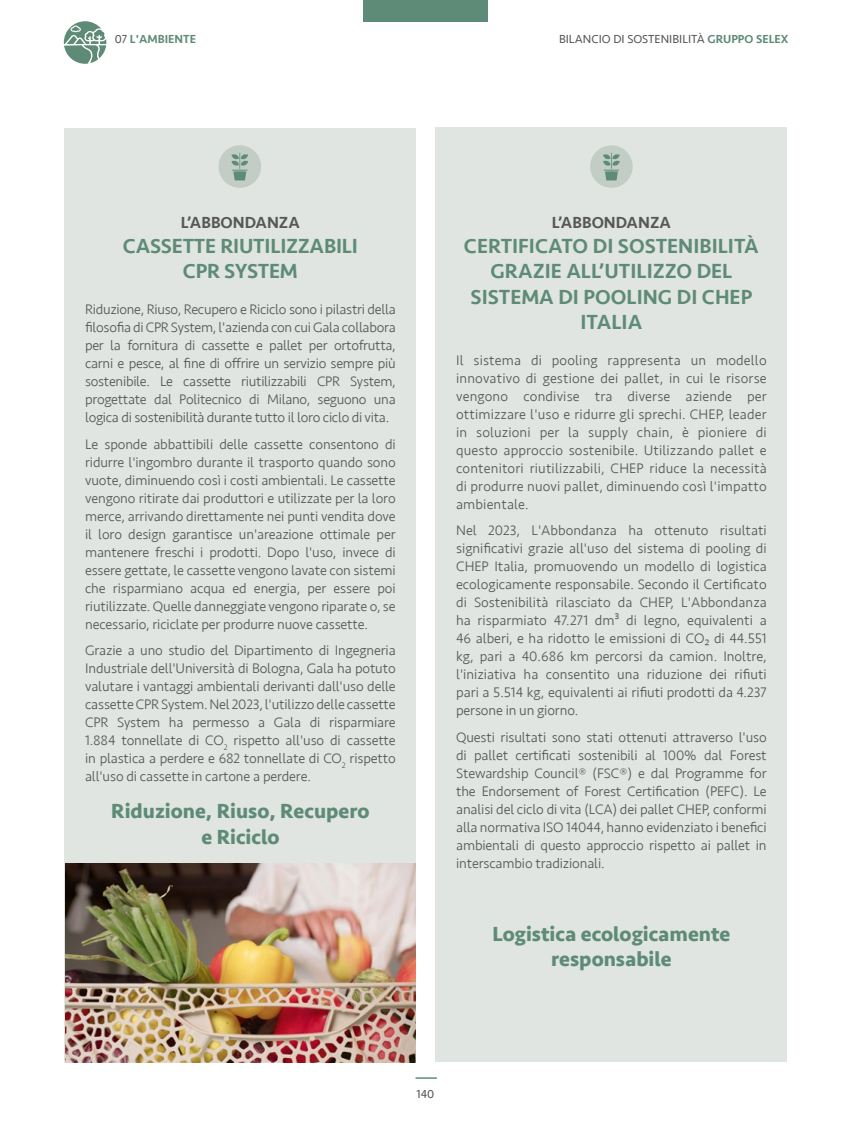
<style>
.page{position:relative;width:851px;height:1127px;background:#fff}
.page>*{position:absolute;margin:0;border:0;box-sizing:border-box;transform-origin:0 0}
.t1{font:500 21px/25.2px "Seravek";color:#5e8b77;text-align:center}
.t2{font:700 21px/25.2px "Seravek";color:#5e8b77;text-align:center}
.t3{font:500 16.5px "Seravek";color:#575756}
.t4{font:300 14.25px/18px "Seravek";letter-spacing:-.01em;color:#575756;text-align:justify}
.t5{font:12px "Seravek";color:#575756}
.t6{font:500 12px "Seravek";color:#5e8b77}
.s1{font-weight:400;color:#575756}
.s2{font-weight:500;color:#5e8b77}
</style>
<div class="page">
<div style="left:363px;top:0;width:125px;height:21px;background:#5e8b77"></div>
<hr style="left:415px;top:1077px;width:22px;height:2px;background:#5e8b77">
<svg style="left:64px;top:21px;width:42px;height:43px"></svg>
<div style="left:64px;top:129px;width:351px;height:934px;background:#e0e5e2"></div>
<div style="left:218px;top:145px;width:43px;height:43px;background:#c1cdc5;border-radius:50%"></div>
<svg style="left:231px;top:153px;width:17px;height:27px"></svg>
<div style="left:435px;top:128px;width:352px;height:934px;background:#e0e5e2"></div>
<div style="left:590px;top:145px;width:42px;height:43px;background:#c1cdc5;border-radius:50%"></div>
<svg style="left:603px;top:153px;width:16px;height:27px"></svg>
<img style="left:65px;top:863px;width:350px;height:199px">
<p class="t6" style="left:115px;top:31px;width:83px"><span class="s1">07</span> L'AMBIENTE</p>
<p class="t5" style="left:559px;top:29px;width:231px">BILANCIO DI SOSTENIBILITÀ <span class="s2">GRUPPO SELEX</span></p>
<p class="t3" style="left:181px;top:212px;width:120px">L’ABBONDANZA</p>
<h1 class="t1" style="left:123px;top:234px;width:236px">CASSETTE RIUTILIZZABILI<br>CPR SYSTEM</h1>
<p class="t4" style="left:85px;top:301px;width:312px">Riduzione, Riuso, Recupero e Riciclo sono i pilastri della filosofia di CPR System, l'azienda con cui Gala collabora per la fornitura di cassette e pallet per ortofrutta, carni e pesce, al fine di offrire un servizio sempre più sostenibile. Le cassette riutilizzabili CPR System, progettate dal Politecnico di Milano, seguono una logica di sostenibilità durante tutto il loro ciclo di vita.</p>
<p class="t4" style="left:85px;top:435px;width:312px">Le sponde abbattibili delle cassette consentono di ridurre l'ingombro durante il trasporto quando sono vuote, diminuendo così i costi ambientali. Le cassette vengono ritirate dai produttori e utilizzate per la loro merce, arrivando direttamente nei punti vendita dove il loro design garantisce un'areazione ottimale per mantenere freschi i prodotti. Dopo l'uso, invece di essere gettate, le cassette vengono lavate con sistemi che risparmiano acqua ed energia, per essere poi riutilizzate. Quelle danneggiate vengono riparate o, se necessario, riciclate per produrre nuove cassette.</p>
<p class="t4" style="left:85px;top:642px;width:312px">Grazie a uno studio del Dipartimento di Ingegneria Industriale dell'Università di Bologna, Gala ha potuto valutare i vantaggi ambientali derivanti dall'uso delle cassette CPR System. Nel 2023, l'utilizzo delle cassette CPR System ha permesso a Gala di risparmiare 1.884 tonnellate di CO<sub>2</sub> rispetto all'uso di cassette in plastica a perdere e 682 tonnellate di CO<sub>2</sub> rispetto all'uso di cassette in cartone a perdere.</p>
<h1 class="t2" style="left:111px;top:798px;width:260px">Riduzione, Riuso, Recupero e Riciclo</h1>
<p class="t3" style="left:552px;top:212px;width:120px">L’ABBONDANZA</p>
<h1 class="t1" style="left:464px;top:234px;width:296px">CERTIFICATO DI SOSTENIBILITÀ<br>GRAZIE ALL’UTILIZZO DEL<br>SISTEMA DI POOLING DI CHEP<br>ITALIA</h1>
<p class="t4" style="left:456px;top:351px;width:312px">Il sistema di pooling rappresenta un modello innovativo di gestione dei pallet, in cui le risorse vengono condivise tra diverse aziende per ottimizzare l'uso e ridurre gli sprechi. CHEP, leader in soluzioni per la supply chain, è pioniere di questo approccio sostenibile. Utilizzando pallet e contenitori riutilizzabili, CHEP riduce la necessità di produrre nuovi pallet, diminuendo così l'impatto ambientale.</p>
<p class="t4" style="left:456px;top:522px;width:312px">Nel 2023, L'Abbondanza ha ottenuto risultati significativi grazie all'uso del sistema di pooling di CHEP Italia, promuovendo un modello di logistica ecologicamente responsabile. Secondo il Certificato di Sostenibilità rilasciato da CHEP, L'Abbondanza ha risparmiato 47.271 dm³ di legno, equivalenti a 46 alberi, e ha ridotto le emissioni di CO₂ di 44.551 kg, pari a 40.686 km percorsi da camion. Inoltre, l'iniziativa ha consentito una riduzione dei rifiuti pari a 5.514 kg, equivalenti ai rifiuti prodotti da 4.237 persone in un giorno.</p>
<p class="t4" style="left:456px;top:728px;width:312px">Questi risultati sono stati ottenuti attraverso l'uso di pallet certificati sostenibili al 100% dal Forest Stewardship Council® (FSC®) e dal Programme for the Endorsement of Forest Certification (PEFC). Le analisi del ciclo di vita (LCA) dei pallet CHEP, conformi alla normativa ISO 14044, hanno evidenziato i benefici ambientali di questo approccio rispetto ai pallet in interscambio tradizionali.</p>
<h1 class="t2" style="left:492px;top:921px;width:239px">Logistica ecologicamente responsabile</h1>
<p class="t5" style="left:416px;top:1084px;width:19px">140</p>
</div>
